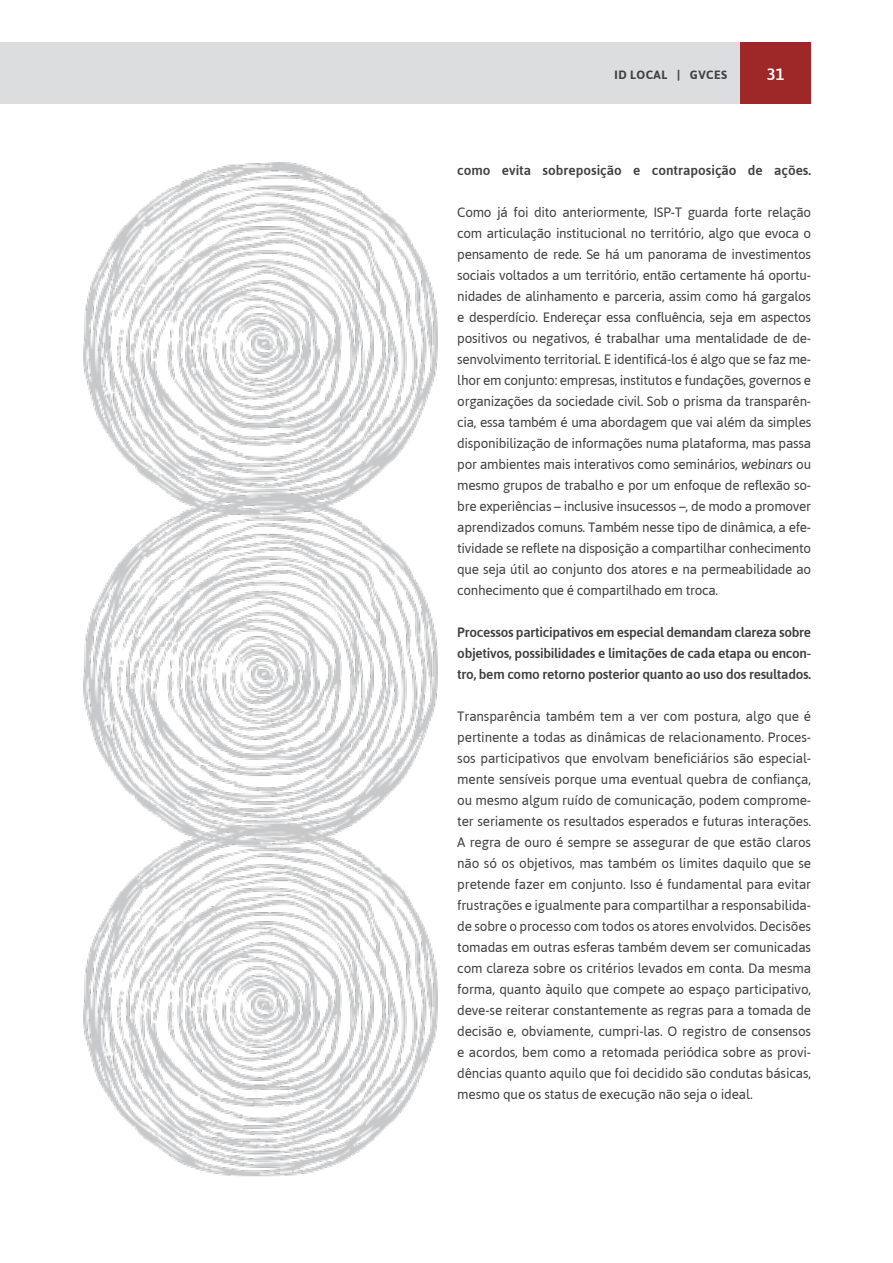
<style>
.page{position:relative;width:893px;height:1263px;background:#fff}
.page>*{position:absolute;margin:0;border:0;box-sizing:border-box;transform-origin:0 0}
.t1{font:500 16.5px "Asap";color:#fff}
.t2{font:13.5px/21px "Asap";letter-spacing:-.015em;color:#414042;text-align:justify}
.t3{font:500 13.5px/21px "Asap";letter-spacing:-.02em;color:#414042;text-align:justify}
.t4{font:500 13.5px "Asap";color:#414042}
.t5{font:700 12px "Asap";letter-spacing:.035em;color:#414042}
.s1{font-style:italic}
</style>
<div class="page">
<div style="left:1px;top:43px;width:810px;height:61px;background:#dcddde"></div>
<hr style="left:0;top:43px;width:1px;height:61px;background:#dcddde">
<div style="left:740px;top:43px;width:71px;height:61px;background:#9e2728"></div>
<img style="left:84px;top:162px;width:353px;height:1015px">
<p class="t5" style="left:615px;top:67px;width:114px">ID LOCAL | GVCES</p>
<p class="t1" style="left:767px;top:63px;width:19px">31</p>
<p class="t4" style="left:457px;top:161px;width:355px">como evita sobreposição e contraposição de ações.</p>
<p class="t2" style="left:457px;top:201px;width:355px">Como já foi dito anteriormente, ISP-T guarda forte relação com articulação institucional no território, algo que evoca o pensamento de rede. Se há um panorama de investimentos sociais voltados a um território, então certamente há oportu&shy;nidades de alinhamento e parceria, assim como há gargalos e desperdício. Endereçar essa confluência, seja em aspectos positivos ou negativos, é trabalhar uma mentalidade de de&shy;senvolvimento territorial. E identificá-los é algo que se faz me&shy;lhor em conjunto: empresas, institutos e fundações, governos e organizações da sociedade civil. Sob o prisma da transparên&shy;cia, essa também é uma abordagem que vai além da simples disponibilização de informações numa plataforma, mas passa por ambientes mais interativos como seminários, <span class="s1">webinars</span> ou mesmo grupos de trabalho e por um enfoque de reflexão so&shy;bre experiências – inclusive insucessos –, de modo a promover aprendizados comuns. Também nesse tipo de dinâmica, a efe&shy;tividade se reflete na disposição a compartilhar conhecimento que seja útil ao conjunto dos atores e na permeabilidade ao conhecimento que é compartilhado em troca.</p>
<p class="t3" style="left:457px;top:621px;width:355px">Processos participativos em especial demandam clareza sobre objetivos, possibilidades e limitações de cada etapa ou encon&shy;tro, bem como retorno posterior quanto ao uso dos resultados.</p>
<p class="t2" style="left:457px;top:705px;width:355px">Transparência também tem a ver com postura, algo que é pertinente a todas as dinâmicas de relacionamento. Proces&shy;sos participativos que envolvam beneficiários são especial&shy;mente sensíveis porque uma eventual quebra de confiança, ou mesmo algum ruído de comunicação, podem comprome&shy;ter seriamente os resultados esperados e futuras interações.<br>A regra de ouro é sempre se assegurar de que estão claros não só os objetivos, mas também os limites daquilo que se pretende fazer em conjunto. Isso é fundamental para evitar frustrações e igualmente para compartilhar a responsabilida&shy;de sobre o processo com todos os atores envolvidos. Decisões tomadas em outras esferas também devem ser comunicadas com clareza sobre os critérios levados em conta. Da mesma forma, quanto àquilo que compete ao espaço participativo, deve-se reiterar constantemente as regras para a tomada de decisão e, obviamente, cumpri-las. O registro de consensos e acordos, bem como a retomada periódica sobre as provi&shy;dências quanto aquilo que foi decidido são condutas básicas, mesmo que os status de execução não seja o ideal.</p>
</div>
